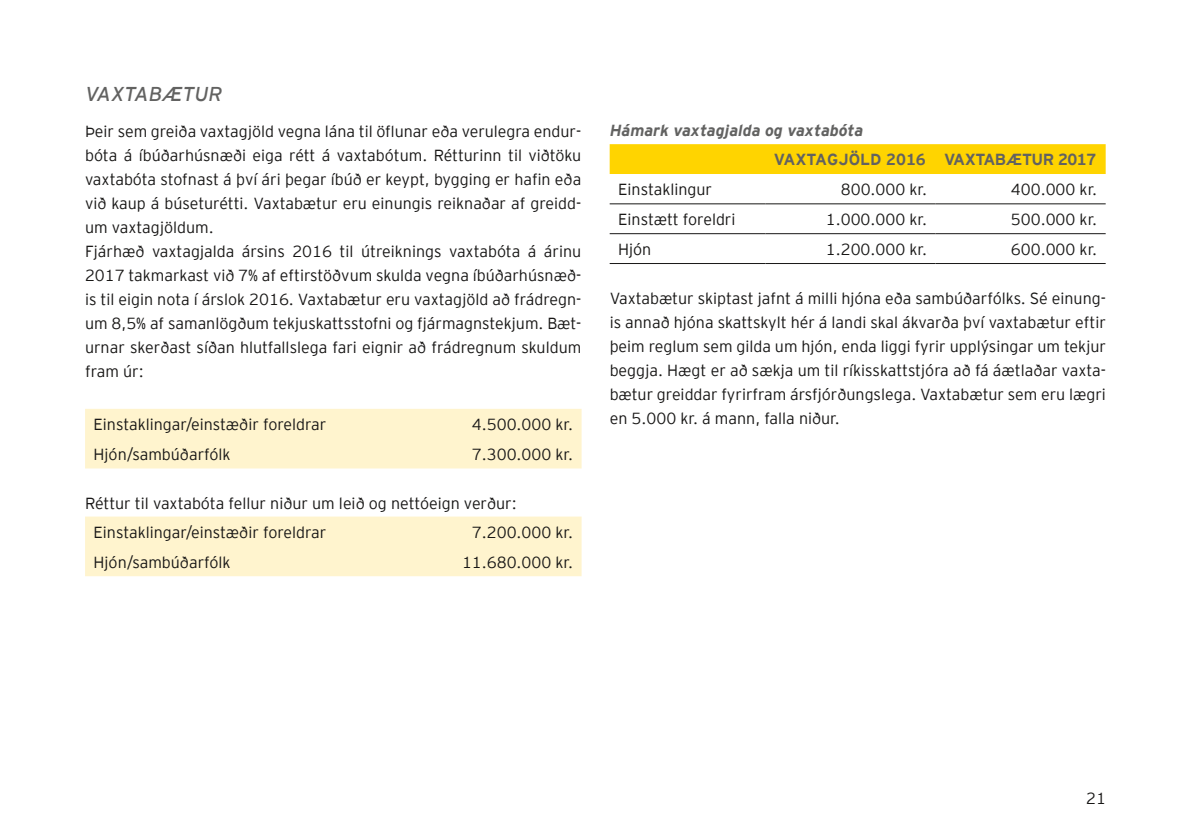
<style>
.page{position:relative;width:1191px;height:840px;background:#fff}
.page>*{position:absolute;margin:0;border:0;box-sizing:border-box;transform-origin:0 0}
.t1{font:italic 20px "EY Interstate";color:#626261}
.t2{font:300 16px/24px "EY Interstate";color:#181716}
.t3{font:italic 700 16px "EY Interstate";color:#626261}
.t4{font:700 16px "EY Interstate";letter-spacing:-.03em;color:#626261}
</style>
<div class="page">
<div style="left:85px;top:409px;width:496px;height:59px;background:#fff4ce"></div>
<div style="left:85px;top:516px;width:496px;height:60px;background:#fff4ce"></div>
<div style="left:609px;top:144px;width:496px;height:30px;background:#ffd400"></div>
<hr style="left:609px;top:203px;width:156px;height:1px;background:#181716">
<hr style="left:765px;top:203px;width:170px;height:1px;background:#181716">
<hr style="left:935px;top:203px;width:170px;height:1px;background:#181716">
<hr style="left:609px;top:233px;width:156px;height:1px;background:#181716">
<hr style="left:765px;top:233px;width:170px;height:1px;background:#181716">
<hr style="left:935px;top:233px;width:170px;height:1px;background:#181716">
<hr style="left:609px;top:263px;width:156px;height:1px;background:#181716">
<hr style="left:765px;top:263px;width:170px;height:1px;background:#181716">
<hr style="left:935px;top:263px;width:170px;height:1px;background:#181716">
<p class="t1" style="left:85px;top:80px;width:139px">VAXTABÆTUR</p>
<p class="t2" style="left:85px;top:118px;width:498px">Þeir sem greiða vaxtagjöld vegna lána til öflunar eða verulegra endur&shy;bóta á íbúðarhúsnæði eiga rétt á vaxtabótum. Rétturinn til viðtöku vaxtabóta stofnast á því ári þegar íbúð er keypt, bygging er hafin eða við kaup á búseturétti. Vaxtabætur eru einungis reiknaðar af greidd&shy;um vaxtagjöldum.<br>Fjárhæð vaxtagjalda ársins 2016 til útreiknings vaxtabóta á árinu 2017 takmarkast við 7% af eftirstöðvum skulda vegna íbúðarhúsnæð&shy;is til eigin nota í árslok 2016. Vaxtabætur eru vaxtagjöld að frádregn&shy;um 8,5% af samanlögðum tekjuskattsstofni og fjármagnstekjum. Bæt&shy;urnar skerðast síðan hlutfallslega fari eignir að frádregnum skuldum fram úr:</p>
<p class="t2" style="left:94px;top:411px;width:234px">Einstaklingar/einstæðir foreldrar</p>
<p class="t2" style="left:472px;top:411px;width:103px">4.500.000 kr.</p>
<p class="t2" style="left:94px;top:441px;width:139px">Hjón/sambúðarfólk</p>
<p class="t2" style="left:472px;top:441px;width:103px">7.300.000 kr.</p>
<p class="t2" style="left:94px;top:487px;width:425px;line-height:29.4px;text-indent:-8px">Réttur til vaxtabóta fellur niður um leið og nettóeign verður:<br>Einstaklingar/einstæðir foreldrar</p>
<p class="t2" style="left:472px;top:519px;width:103px">7.200.000 kr.</p>
<p class="t2" style="left:94px;top:548px;width:139px">Hjón/sambúðarfólk</p>
<p class="t2" style="left:462px;top:548px;width:113px">11.680.000 kr.</p>
<p class="t3" style="left:609px;top:119px;width:255px">Hámark vaxtagjalda og vaxtabóta</p>
<p class="t4" style="left:774px;top:148px;width:324px">VAXTAGJÖLD 2016 VAXTABÆTUR 2017</p>
<p class="t2" style="left:618px;top:177px;width:95px">Einstaklingur</p>
<p class="t2" style="left:841px;top:177px;width:88px">800.000 kr.</p>
<p class="t2" style="left:1011px;top:177px;width:88px">400.000 kr.</p>
<p class="t2" style="left:618px;top:206px;width:119px">Einstætt foreldri</p>
<p class="t2" style="left:826px;top:206px;width:103px">1.000.000 kr.</p>
<p class="t2" style="left:1011px;top:206px;width:88px">500.000 kr.</p>
<p class="t2" style="left:618px;top:236px;width:35px">Hjón</p>
<p class="t2" style="left:826px;top:236px;width:103px">1.200.000 kr.</p>
<p class="t2" style="left:1011px;top:236px;width:88px">600.000 kr.</p>
<p class="t2" style="left:609px;top:285px;width:498px;text-align:justify">Vaxtabætur skiptast jafnt á milli hjóna eða sambúðarfólks. Sé einung&shy;is annað hjóna skattskylt hér á landi skal ákvarða því vaxtabætur eftir þeim reglum sem gilda um hjón, enda liggi fyrir upplýsingar um tekjur beggja. Hægt er að sækja um til ríkisskattstjóra að fá áætlaðar vaxta&shy;bætur greiddar fyrirfram ársfjórðungslega. Vaxtabætur sem eru lægri en 5.000 kr. á mann, falla niður.</p>
<p class="t2" style="left:1086px;top:784px;width:21px">21</p>
</div>
